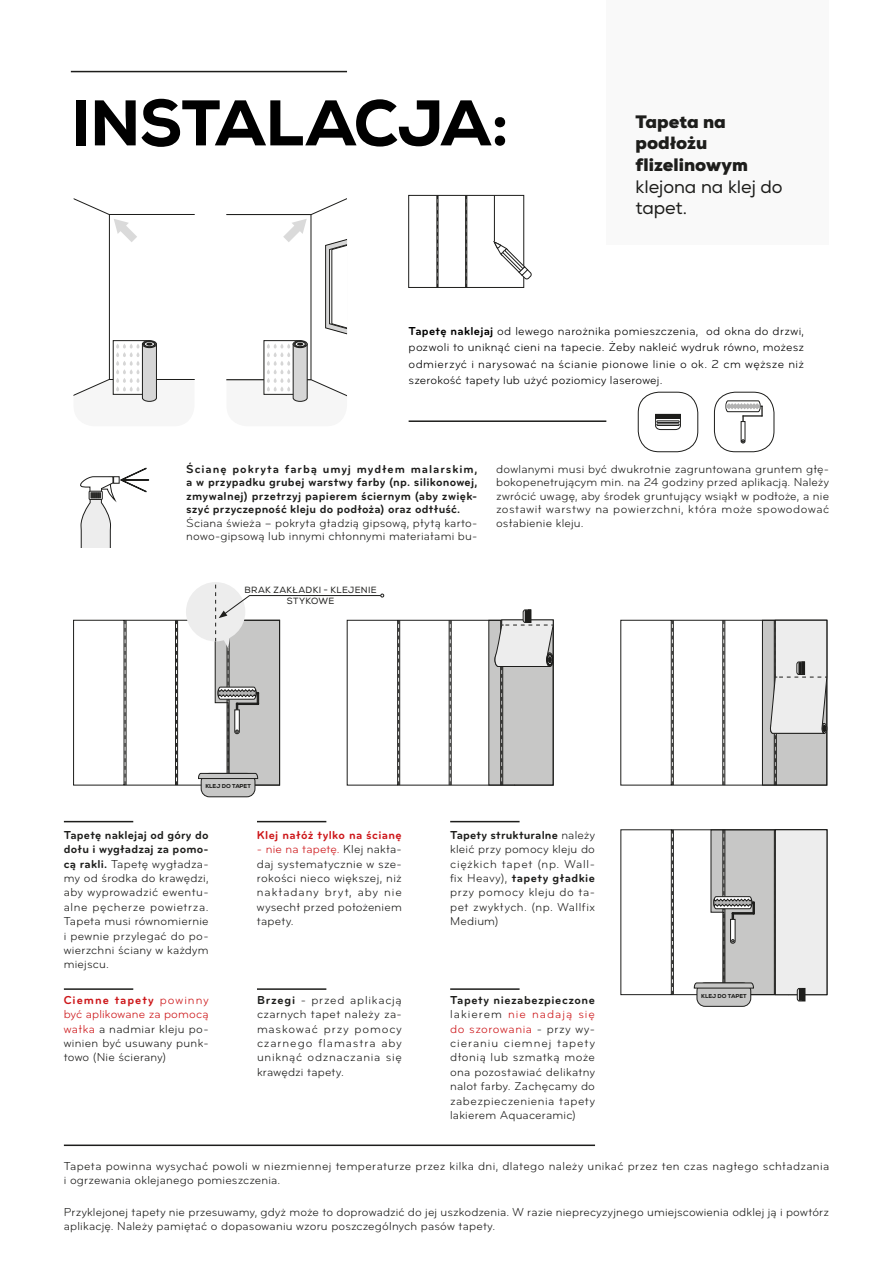
<style>
.page{position:relative;width:893px;height:1263px;background:#fff}
.page>*{position:absolute;margin:0;border:0;box-sizing:border-box;transform-origin:0 0}
.t1{font:800 64.35px "Nexa";letter-spacing:-.01em;color:#000}
.t2{font:900 18px/21.6px "Nexa";color:#1d1d1b}
.t3{font:18px/21.6px "Nexa";letter-spacing:-.005em;color:#1d1d1b}
.t4{font:12px/14.4px "Bryant Pro";letter-spacing:.02em;color:#1d1d1b;text-align:justify}
.t5{font:12px/16.5px "Bryant Pro";letter-spacing:.015em;color:#000;text-align:justify}
.t6{font:700 12px/13.5px "Bryant Pro";letter-spacing:.015em;color:#1d1d1b;text-align:justify}
.t7{font:700 12px "Bryant Pro";letter-spacing:.03em;color:#cd171a}
.t8{font:9px/10.8px "Nexa";letter-spacing:.04em;color:#1d1d1b;text-align:center}
.t9{font:800 5.7px "Nexa";color:#1d1d1b}
.s1{font-weight:700}
.s2{color:#cd171a}
.s3{font-weight:700;color:#cd171a}
</style>
<div class="page">
<hr style="left:409px;top:420px;width:197px;height:2px;background:#1d1d1b">
<hr style="left:64px;top:821px;width:69px;height:1px;background:#1d1d1b">
<hr style="left:64px;top:988px;width:69px;height:2px;background:#1d1d1b">
<hr style="left:257px;top:821px;width:69px;height:1px;background:#1d1d1b">
<hr style="left:257px;top:988px;width:69px;height:2px;background:#1d1d1b">
<hr style="left:450px;top:821px;width:70px;height:1px;background:#1d1d1b">
<hr style="left:450px;top:988px;width:70px;height:2px;background:#1d1d1b">
<hr style="left:64px;top:1144px;width:531px;height:2px;background:#1d1d1b">
<hr style="left:71px;top:71px;width:276px;height:1px;background:#1d1d1b">
<svg style="left:73px;top:198px;width:122px;height:204px"></svg>
<svg style="left:226px;top:198px;width:121px;height:204px"></svg>
<svg style="left:408px;top:195px;width:124px;height:93px"></svg>
<div style="left:607px;top:0;width:222px;height:245px;background:#f9f9f9"></div>
<svg style="left:80px;top:467px;width:69px;height:81px"></svg>
<div style="left:201px;top:773px;width:54px;height:24px;background:#c7c7c6;border-radius:8px"></div>
<div style="left:201px;top:773px;width:54px;height:24px;border:1px solid #1d1d1b;border-radius:8px"></div>
<div style="left:697px;top:983px;width:54px;height:23px;background:#c7c7c6;border-radius:8px"></div>
<div style="left:697px;top:983px;width:54px;height:23px;border:1px solid #1d1d1b;border-radius:8px"></div>
<svg style="left:620px;top:620px;width:207px;height:165px"></svg>
<svg style="left:620px;top:829px;width:207px;height:172px"></svg>
<svg style="left:73px;top:582px;width:481px;height:203px"></svg>
<div style="left:638px;top:392px;width:60px;height:60px;border:1px solid #1d1d1b;border-radius:21px"></div>
<div style="left:714px;top:392px;width:60px;height:60px;border:1px solid #1d1d1b;border-radius:21px"></div>
<svg style="left:726px;top:401px;width:37px;height:42px"></svg>
<svg style="left:655px;top:414px;width:26px;height:16px"></svg>
<div style="left:656px;top:420px;width:23px;height:3px;border:1px solid #1d1d1b"></div>
<div style="left:656px;top:423px;width:23px;height:3px;border:1px solid #1d1d1b"></div>
<hr style="left:655px;top:415px;width:26px;height:4px;background:#1d1d1b">
<h1 class="t1" style="left:71px;top:82px;width:440px">INSTALACJA:</h1>
<h2 class="t2" style="left:635px;top:111px;width:114px">Tapeta na podłożu flizelinowym</h2>
<h2 class="t3" style="left:635px;top:176px;width:149px">klejona na klej do tapet.</h2>
<p class="t5" style="left:409px;top:322px;width:397px"><span class="s1">Tapetę naklejaj</span> od lewego narożnika pomieszczenia, od okna do drzwi, pozwoli to uniknąć cieni na tapecie. Żeby nakleić wydruk równo, możesz odmierzyć i narysować na ścianie pionowe linie o ok. 2 cm węższe niż szerokość tapety lub użyć poziomicy laserowej.</p>
<p class="t6" style="left:186px;top:462px;width:293px">Ścianę pokryta farbą umyj mydłem malarskim, a w przypadku grubej warstwy farby (np. silikonowej, zmywalnej) przetrzyj papierem ściernym (aby zwięk&shy;szyć przyczepność kleju do podłoża) oraz odtłuść.</p>
<p class="t4" style="left:186px;top:516px;width:293px;line-height:13.5px">Ściana świeża – pokryta gładzią gipsową, płytą karto&shy;nowo-gipsową lub innymi chłonnymi materiałami bu-</p>
<p class="t8" style="left:244px;top:584px;width:134px">BRAK ZAKŁADKI - KLEJENIE<br>STYKOWE</p>
<p class="t4" style="left:496px;top:462px;width:335px;line-height:13.5px">dowlanymi musi być dwukrotnie zagruntowana gruntem głę&shy;bokopenetrującym min. na 24 godziny przed aplikacją. Należy zwrócić uwagę, aby środek gruntujący wsiąkł w podłoże, a nie zostawił warstwy na powierzchni, która może spowodować osłabienie kleju.</p>
<p class="t9" style="left:205px;top:783px;width:47px">KLEJ DO TAPET</p>
<p class="t4" style="left:64px;top:828px;width:146px"><span class="s1">Tapetę naklejaj od góry do dołu i wygładzaj za pomo&shy;cą rakli.</span> Tapetę wygładza&shy;my od środka do krawędzi, aby wyprowadzić ewentu&shy;alne pęcherze powietrza.<br>Tapeta musi równomiernie i pewnie przylegać do po&shy;wierzchni ściany w każdym miejscu.</p>
<p class="t7" style="left:257px;top:827px;width:146px">Klej nałóż tylko na ścianę</p>
<p class="t4" style="left:257px;top:842px;width:146px"><span class="s2">- nie na tapetę.</span> Klej nakła&shy;daj systematycznie w sze&shy;rokości nieco większej, niż nakładany bryt, aby nie wysechł przed położeniem tapety.</p>
<p class="t4" style="left:450px;top:828px;width:146px"><span class="s1">Tapety strukturalne</span> należy kleić przy pomocy kleju do ciężkich tapet (np. Wall&shy;fix Heavy), <span class="s1">tapety gładkie </span>przy pomocy kleju do ta&shy;pet zwykłych. (np. Wallfix Medium)</p>
<p class="t4" style="left:64px;top:993px;width:146px"><span class="s3">Ciemne tapety</span> <span class="s2">powinny być aplikowane za pomocą wałka</span> a nadmiar kleju po&shy;winien być usuwany punk&shy;towo (Nie ścierany)</p>
<p class="t4" style="left:257px;top:993px;width:146px"><span class="s1">Brzegi</span> - przed aplikacją czarnych tapet należy za&shy;maskować przy pomocy czarnego flamastra aby uniknąć odznaczania się krawędzi tapety.</p>
<p class="t4" style="left:450px;top:993px;width:146px"><span class="s1">Tapety niezabezpieczone </span>lakierem <span class="s2">nie nadają się do szorowania</span> - przy wy&shy;cieraniu ciemnej tapety dłonią lub szmatką może ona pozostawiać delikatny nalot farby. Zachęcamy do zabezpieczenienia tapety lakierem Aquaceramic)</p>
<p class="t9" style="left:701px;top:992px;width:47px">KLEJ DO TAPET</p>
<p class="t4" style="left:64px;top:1159px;width:767px">Tapeta powinna wysychać powoli w niezmiennej temperaturze przez kilka dni, dlatego należy unikać przez ten czas nagłego schładzania i ogrzewania oklejanego pomieszczenia.</p>
<p class="t4" style="left:64px;top:1205px;width:767px">Przyklejonej tapety nie przesuwamy, gdyż może to doprowadzić do jej uszkodzenia. W razie nieprecyzyjnego umiejscowienia odklej ją i powtórz aplikację. Należy pamiętać o dopasowaniu wzoru poszczególnych pasów tapety.</p>
</div>
